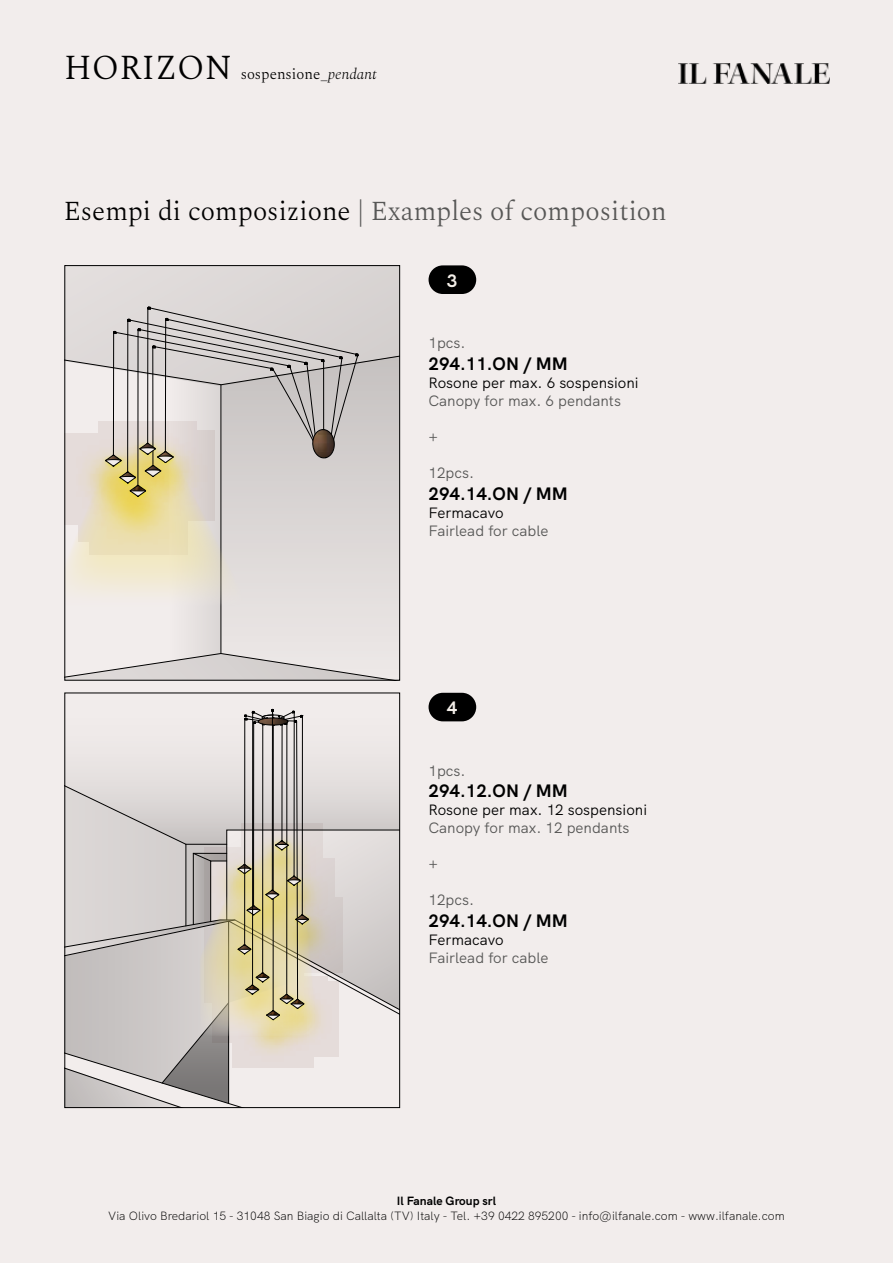
<style>
.page{position:relative;width:893px;height:1263px;background:#f2edec}
.page>*{position:absolute;margin:0;border:0;box-sizing:border-box;transform-origin:0 0}
.t1{font:300 34.5px "Spectral";letter-spacing:.01em;color:#000}
.t2{font:33px "Wingdings 2";color:#000}
.t3{font:300 27px "Spectral";color:#575756}
.t4{font:700 18px "HK Grotesk";color:#000}
.t5{font:700 18px "HK Grotesk";color:#f4efe9}
.t6{font:15px "HK Grotesk";color:#575756}
.t7{font:15px "HK Grotesk";color:#000}
.t8{font:300 15px "Spectral";color:#000}
.t9{font:300 12px "HK Grotesk";color:#000}
.t10{font:700 12px "HK Grotesk";color:#000}
.s1{font-style:italic}
.s2{color:#000}
</style>
<div class="page">
<svg style="left:67px;top:267px;width:331px;height:411px"></svg>
<div style="left:65px;top:265px;width:335px;height:415px;border:1px solid #000"></div>
<svg style="left:67px;top:708px;width:331px;height:398px"></svg>
<hr style="left:282px;top:725px;width:1px;height:116px;background:#000">
<div style="left:65px;top:693px;width:335px;height:415px;border:1px solid #000"></div>
<div style="left:429px;top:265px;width:47px;height:29px;background:#000;border-radius:14px"></div>
<div style="left:429px;top:693px;width:47px;height:28px;background:#000;border-radius:14px"></div>
<h1 class="t1" style="left:64px;top:43px;width:170px">HORIZON</h1>
<p class="t8" style="left:241px;top:63px;width:138px">sospensione_<span class="s1">pendant</span></p>
<h3 class="t3" style="left:64px;top:191px;width:604px"><span class="s2">Esempi di composizione</span> | Examples of composition</h3>
<h2 class="t2" style="left:429px;top:263px;width:31px">●</h2>
<h3 class="t5" style="left:447px;top:266px;width:12px">3</h3>
<p class="t6" style="left:429px;top:332px;width:39px">1pcs.</p>
<h3 class="t4" style="left:429px;top:350px;width:141px">294.11.ON / MM</h3>
<p class="t7" style="left:429px;top:371px;width:212px">Rosone per max. 6 sospensioni</p>
<p class="t6" style="left:429px;top:389px;width:194px">Canopy for max. 6 pendants</p>
<p class="t6" style="left:429px;top:425px;width:11px">+</p>
<p class="t6" style="left:429px;top:461px;width:47px">12pcs.</p>
<h3 class="t4" style="left:429px;top:479px;width:141px">294.14.ON / MM</h3>
<p class="t7" style="left:429px;top:501px;width:77px">Fermacavo</p>
<p class="t6" style="left:429px;top:519px;width:121px">Fairlead for cable</p>
<h3 class="t5" style="left:447px;top:694px;width:12px">4</h3>
<p class="t6" style="left:429px;top:759px;width:39px">1pcs.</p>
<h3 class="t4" style="left:429px;top:777px;width:141px">294.12.ON / MM</h3>
<p class="t7" style="left:429px;top:798px;width:220px">Rosone per max. 12 sospensioni</p>
<p class="t6" style="left:429px;top:816px;width:202px">Canopy for max. 12 pendants</p>
<p class="t6" style="left:429px;top:852px;width:11px">+</p>
<p class="t6" style="left:429px;top:888px;width:47px">12pcs.</p>
<h3 class="t4" style="left:429px;top:907px;width:141px">294.14.ON / MM</h3>
<p class="t7" style="left:429px;top:928px;width:77px">Fermacavo</p>
<p class="t6" style="left:429px;top:946px;width:121px">Fairlead for cable</p>
<p class="t10" style="left:397px;top:1192px;width:101px">Il Fanale Group srl</p>
<p class="t9" style="left:108px;top:1206px;width:678px">Via Olivo Bredariol 15 - 31048 San Biagio di Callalta (TV) Italy - Tel. +39 0422 895200 - info@ilfanale.com - www.ilfanale.com</p>
</div>
